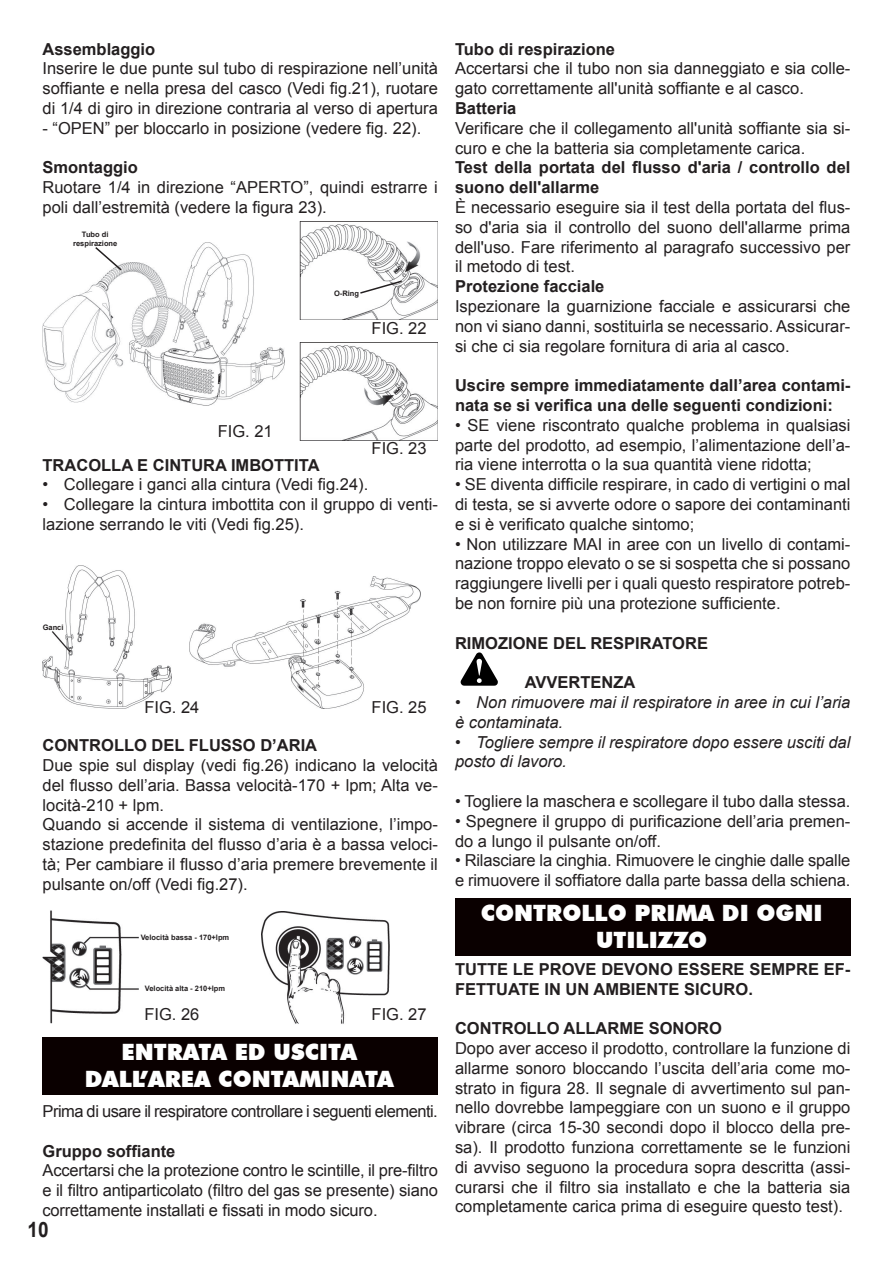
<style>
.page{position:relative;width:893px;height:1263px;background:#fff}
.page>*{position:absolute;margin:0;border:0;box-sizing:border-box;transform-origin:0 0}
.titolo_paragrafo{font:900 22.5px "Futura BT";color:#fff}
.t1{font:700 21.15px "Arial";color:#231f20;scale:.9 1}
.t2{font:16.5px/19.8px "Arial";color:#231f20;text-align:justify}
.Grassetto{font:700 16.5px/19.8px "Arial";color:#231f20}
.t3{font:italic 16.5px/19.8px "Arial";color:#231f20}
.sottoparagrafo{font:700 16.5px "Arial";color:#231f20}
.t4{font:16.5px "Arial";letter-spacing:-.03em;color:#231f20}
.sottotitolo_-_sommar{font:700 16.5px "Arial";color:#231f20}
.Grassetto_-_rientrat{font:700 16.5px "Arial";color:#231f20}
.t5{font:700 7.5px "Arial";color:#231f20}
</style>
<div class="page">
<img style="left:43px;top:243px;width:241px;height:162px">
<img style="left:300px;top:342px;width:138px;height:98px">
<img style="left:300px;top:221px;width:138px;height:99px">
<svg style="left:359px;top:279px;width:44px;height:16px"></svg>
<svg style="left:94px;top:245px;width:29px;height:27px"></svg>
<img style="left:43px;top:565px;width:129px;height:143px">
<img style="left:189px;top:576px;width:232px;height:132px">
<img style="left:43px;top:910px;width:95px;height:114px">
<img style="left:262px;top:912px;width:127px;height:112px">
<div style="left:43px;top:1037px;width:395px;height:58px;background:#0a0000"></div>
<svg style="left:461px;top:652px;width:37px;height:34px"></svg>
<div style="left:455px;top:898px;width:395px;height:58px;background:#0a0000"></div>
<p class="sottotitolo_-_sommar" style="left:43px;top:38px;width:114px">Assemblaggio</p>
<p class="t2" style="left:43px;top:59px;width:397px">Inserire le due punte sul tubo di respirazione nell’unità soffiante e nella presa del casco (Vedi fig.21), ruotare di 1/4 di giro in direzione contraria al verso di apertura</p>
<p class="t2" style="left:43px;top:118px;width:380px">- “OPEN” per bloccarlo in posizione (vedere fig. 22).</p>
<p class="sottotitolo_-_sommar" style="left:43px;top:157px;width:97px">Smontaggio</p>
<p class="t2" style="left:43px;top:178px;width:397px">Ruotare 1/4 in direzione “APERTO”, quindi estrarre i poli dall’estremità (vedere la figura 23).</p>
<p class="t5" style="left:82px;top:229px;width:28px">Tubo di</p>
<p class="t5" style="left:73px;top:238px;width:46px">respirazione</p>
<p class="t2" style="left:218px;top:421px;width:57px">FIG. 21</p>
<p class="t5" style="left:334px;top:288px;width:26px">O-Ring</p>
<p class="t2" style="left:372px;top:318px;width:57px">FIG. 22</p>
<p class="t2" style="left:372px;top:439px;width:57px">FIG. 23</p>
<p class="sottotitolo_-_sommar" style="left:43px;top:454px;width:279px">TRACOLLA E CINTURA IMBOTTITA</p>
<p class="t2" style="left:43px;top:475px;width:327px">• Collegare i ganci alla cintura (Vedi fig.24).</p>
<p class="t2" style="left:43px;top:495px;width:397px">• Collegare la cintura imbottita con il gruppo di venti&shy;lazione serrando le viti (Vedi fig.25).</p>
<p class="t5" style="left:43px;top:622px;width:22px">Ganci</p>
<p class="t2" style="left:144px;top:697px;width:57px">FIG. 24</p>
<p class="t2" style="left:372px;top:697px;width:57px">FIG. 25</p>
<p class="sottoparagrafo" style="left:43px;top:734px;width:276px">CONTROLLO DEL FLUSSO D’ARIA</p>
<p class="t2" style="left:43px;top:755px;width:397px">Due spie sul display (vedi fig.26) indicano la velocità del flusso dell’aria. Bassa velocità-170 + lpm; Alta ve&shy;locità-210 + lpm.</p>
<p class="t2" style="left:43px;top:815px;width:397px">Quando si accende il sistema di ventilazione, l’impo&shy;stazione predefinita del flusso d’aria è a bassa veloci&shy;tà; Per cambiare il flusso d’aria premere brevemente il pulsante on/off (Vedi fig.27).</p>
<p class="t5" style="left:141px;top:932px;width:90px">Velocità bassa - 170+lpm</p>
<p class="t5" style="left:145px;top:984px;width:82px">Velocità alta - 210+lpm</p>
<p class="t2" style="left:144px;top:1005px;width:57px">FIG. 26</p>
<p class="t2" style="left:372px;top:1005px;width:57px">FIG. 27</p>
<p class="titolo_paragrafo" style="left:121px;top:1038px;width:237px">ENTRATA ED USCITA</p>
<p class="titolo_paragrafo" style="left:85px;top:1065px;width:310px">DALL’AREA CONTAMINATA</p>
<p class="t4" style="left:43px;top:1100px;width:397px">Prima di usare il respiratore controllare i seguenti elementi.</p>
<p class="Grassetto" style="left:43px;top:1141px;width:134px">Gruppo soffiante</p>
<p class="t2" style="left:43px;top:1161px;width:397px">Accertarsi che la protezione contro le scintille, il pre-filtro e il filtro antiparticolato (filtro del gas se presente) siano correttamente installati e fissati in modo sicuro.</p>
<p class="t1" style="left:28px;top:1215px;width:25px">10</p>
<p class="Grassetto" style="left:455px;top:39px;width:162px">Tubo di respirazione</p>
<p class="t2" style="left:455px;top:59px;width:397px">Accertarsi che il tubo non sia danneggiato e sia colle&shy;gato correttamente all'unità soffiante e al casco.</p>
<p class="Grassetto" style="left:455px;top:99px;width:63px">Batteria</p>
<p class="t2" style="left:455px;top:118px;width:397px">Verificare che il collegamento all'unità soffiante sia si&shy;curo e che la batteria sia completamente carica.</p>
<p class="Grassetto" style="left:455px;top:158px;width:397px">Test della portata del flusso d'aria / controllo del suono dell'allarme</p>
<p class="t2" style="left:455px;top:197px;width:397px">È necessario eseguire sia il test della portata del flus&shy;so d'aria sia il controllo del suono dell'allarme prima dell'uso. Fare riferimento al paragrafo successivo per il metodo di test.</p>
<p class="Grassetto" style="left:455px;top:277px;width:151px">Protezione facciale</p>
<p class="t2" style="left:455px;top:296px;width:397px">Ispezionare la guarnizione facciale e assicurarsi che non vi siano danni, sostituirla se necessario. Assicurar&shy;si che ci sia regolare fornitura di aria al casco.</p>
<p class="Grassetto" style="left:455px;top:376px;width:397px">Uscire sempre immediatamente dall’area contami&shy;nata se si verifica una delle seguenti condizioni:</p>
<p class="t2" style="left:455px;top:415px;width:397px">• SE viene riscontrato qualche problema in qualsiasi parte del prodotto, ad esempio, l’alimentazione dell’a&shy;ria viene interrotta o la sua quantità viene ridotta;</p>
<p class="t2" style="left:455px;top:475px;width:397px">• SE diventa difficile respirare, in cado di vertigini o mal di testa, se si avverte odore o sapore dei contaminanti e si è verificato qualche sintomo;</p>
<p class="t2" style="left:455px;top:534px;width:397px">• Non utilizzare MAI in aree con un livello di contami&shy;nazione troppo elevato o se si sospetta che si possano raggiungere livelli per i quali questo respiratore potreb&shy;be non fornire più una protezione sufficiente.</p>
<p class="sottoparagrafo" style="left:455px;top:632px;width:255px">RIMOZIONE DEL RESPIRATORE</p>
<p class="Grassetto_-_rientrat" style="left:525px;top:671px;width:112px">AVVERTENZA</p>
<p class="t3" style="left:455px;top:692px;width:397px">• Non rimuovere mai il respiratore in aree in cui l’aria è contaminata.</p>
<p class="t3" style="left:455px;top:732px;width:397px">• Togliere sempre il respiratore dopo essere usciti dal posto di lavoro.</p>
<p class="t2" style="left:455px;top:791px;width:397px">• Togliere la maschera e scollegare il tubo dalla stessa.</p>
<p class="t2" style="left:455px;top:811px;width:397px">• Spegnere il gruppo di purificazione dell’aria premen&shy;do a lungo il pulsante on/off.</p>
<p class="t2" style="left:455px;top:851px;width:397px">• Rilasciare la cinghia. Rimuovere le cinghie dalle spalle e rimuovere il soffiatore dalla parte bassa della schiena.</p>
<p class="titolo_paragrafo" style="left:481px;top:899px;width:343px">CONTROLLO PRIMA DI OGNI</p>
<p class="titolo_paragrafo" style="left:596px;top:926px;width:113px">UTILIZZO</p>
<p class="Grassetto" style="left:455px;top:960px;width:397px">TUTTE LE PROVE DEVONO ESSERE SEMPRE EF-<br>FETTUATE IN UN AMBIENTE SICURO.</p>
<p class="sottoparagrafo" style="left:455px;top:1017px;width:269px">CONTROLLO ALLARME SONORO</p>
<p class="t2" style="left:455px;top:1038px;width:397px">Dopo aver acceso il prodotto, controllare la funzione di allarme sonoro bloccando l’uscita dell’aria come mo&shy;strato in figura 28. Il segnale di avvertimento sul pan&shy;nello dovrebbe lampeggiare con un suono e il gruppo vibrare (circa 15-30 secondi dopo il blocco della pre&shy;sa). Il prodotto funziona correttamente se le funzioni di avviso seguono la procedura sopra descritta (assi&shy;curarsi che il filtro sia installato e che la batteria sia completamente carica prima di eseguire questo test).</p>
</div>
